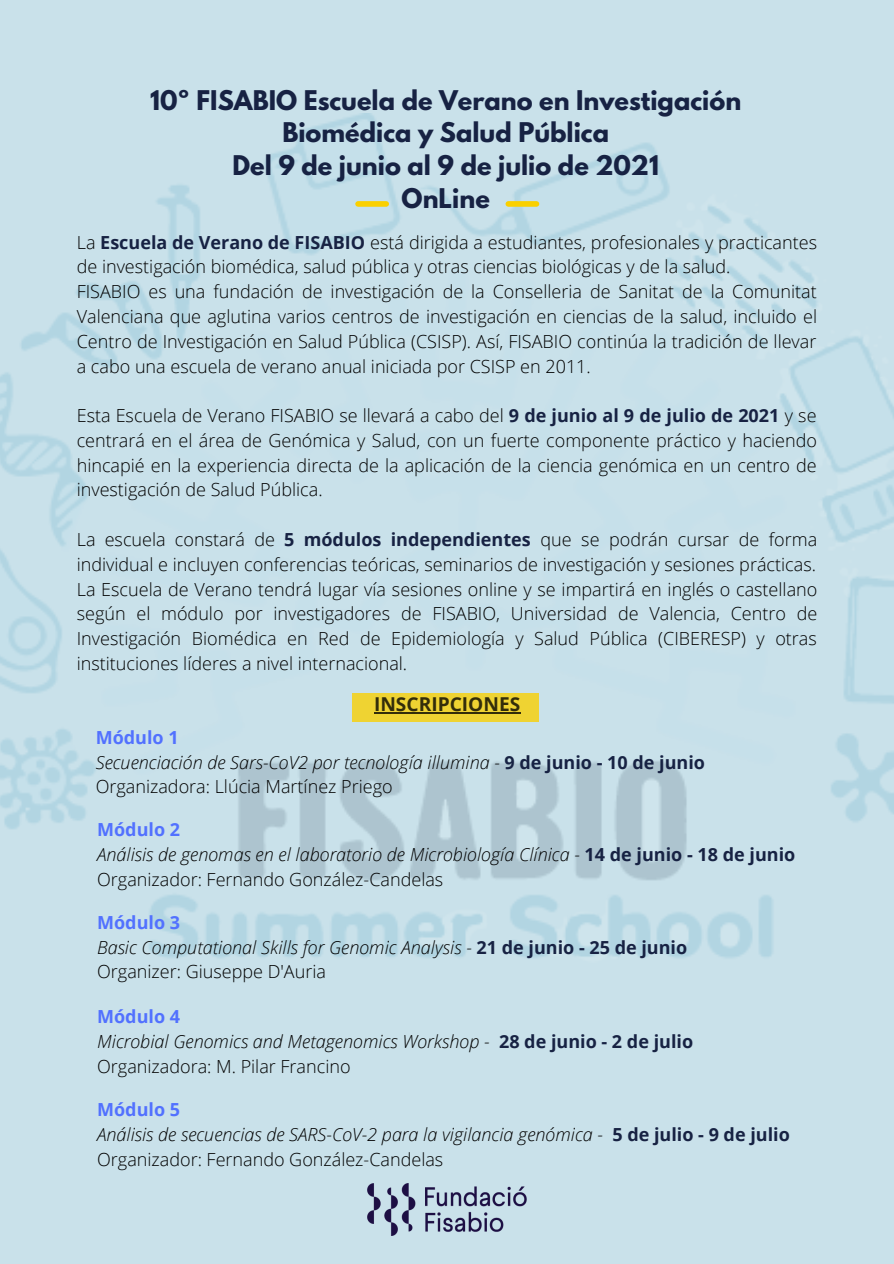
<style>
.page{position:relative;width:894px;height:1264px;background:#fff}
.page>*{position:absolute;margin:0;border:0;box-sizing:border-box;transform-origin:0 0}
.t1{font:700 24px/32.7px "League Spartan";color:#172243;text-align:center}
.t2{font:700 19.2px "Open Sans";color:#000}
.t3{font:300 18px/24.8px "Open Sans";color:#000;text-align:justify}
.t4{font:italic 300 18px "Open Sans";color:#000}
.t5{font:700 18px "Open Sans";color:#5271ff}
.s1{font-weight:700;color:#172243}
.s2{font-weight:700;font-style:normal;color:#172243}
</style>
<div class="page">
<div style="left:0;top:0;width:893px;height:1263px;background:#c9e1ea"></div>
<img style="left:0;top:113px;width:893px;height:845px">
<img style="left:368px;top:1183px;width:158px;height:52px">
<div style="left:352px;top:692px;width:187px;height:29px;background:#efd332"></div>
<hr style="left:374px;top:712px;width:146px;height:1px;background:#000">
<div style="left:358px;top:201px;width:28px;height:6px;background:#fad000"></div>
<div style="left:508px;top:201px;width:28px;height:6px;background:#fad000"></div>
<p class="t1" style="left:150px;top:87px;width:592px">10º FISABIO Escuela de Verano en Investigación<br>Biomédica y Salud Pública</p>
<p class="t1" style="left:232px;top:152px;width:428px">Del 9 de junio al 9 de julio de 2021</p>
<p class="t1" style="left:401px;top:184px;width:90px">OnLine</p>
<p class="t3" style="left:77px;top:229px;width:741px">La <span class="s1">Escuela de Verano de FISABIO</span> está dirigida a estudiantes, profesionales y practicantes de investigación biomédica, salud pública y otras ciencias biológicas y de la salud.</p>
<p class="t3" style="left:77px;top:279px;width:741px">FISABIO es una fundación de investigación de la Conselleria de Sanitat de la Comunitat Valenciana que aglutina varios centros de investigación en ciencias de la salud, incluido el Centro de Investigación en Salud Pública (CSISP). Así, FISABIO continúa la tradición de llevar a cabo una escuela de verano anual iniciada por CSISP en 2011.</p>
<p class="t3" style="left:77px;top:403px;width:741px">Esta Escuela de Verano FISABIO se llevará a cabo del <span class="s1">9 de junio al 9 de julio de 2021</span> y se centrará en el área de Genómica y Salud, con un fuerte componente práctico y haciendo hincapié en la experiencia directa de la aplicación de la ciencia genómica en un centro de investigación de Salud Pública.</p>
<p class="t3" style="left:77px;top:526px;width:742px">La escuela constará de <span class="s1">5 módulos independientes</span> que se podrán cursar de forma individual e incluyen conferencias teóricas, seminarios de investigación y sesiones prácticas.<br>La Escuela de Verano tendrá lugar vía sesiones online y se impartirá en inglés o castellano según el módulo por investigadores de FISABIO, Universidad de Valencia, Centro de Investigación Biomédica en Red de Epidemiología y Salud Pública (CIBERESP) y otras instituciones líderes a nivel internacional.</p>
<p class="t2" style="left:374px;top:690px;width:148px">INSCRIPCIONES</p>
<p class="t5" style="left:96px;top:724px;width:84px">Módulo 1</p>
<p class="t4" style="left:96px;top:749px;width:610px">Secuenciación de Sars-CoV2 por tecnología illumina - <span class="s2">9 de junio - 10 de junio</span></p>
<p class="t3" style="left:96px;top:774px;width:298px">Organizadora: Llúcia Martínez Priego</p>
<p class="t5" style="left:97px;top:816px;width:84px">Módulo 2</p>
<p class="t4" style="left:97px;top:841px;width:699px">Análisis de genomas en el laboratorio de Microbiología Clínica - <span class="s2">14 de junio - 18 de junio</span></p>
<p class="t3" style="left:97px;top:866px;width:347px">Organizador: Fernando González-Candelas</p>
<p class="t5" style="left:97px;top:909px;width:84px">Módulo 3</p>
<p class="t4" style="left:97px;top:934px;width:591px">Basic Computational Skills for Genomic Analysis - <span class="s2">21 de junio - 25 de junio</span></p>
<p class="t3" style="left:97px;top:959px;width:230px">Organizer: Giuseppe D'Auria</p>
<p class="t5" style="left:97px;top:1004px;width:84px">Módulo 4</p>
<p class="t4" style="left:97px;top:1028px;width:597px">Microbial Genomics and Metagenomics Workshop - <span class="s2">28 de junio - 2 de julio</span></p>
<p class="t3" style="left:97px;top:1053px;width:255px">Organizadora: M. Pilar Francino</p>
<p class="t5" style="left:97px;top:1096px;width:84px">Módulo 5</p>
<p class="t4" style="left:97px;top:1121px;width:694px">Análisis de secuencias de SARS-CoV-2 para la vigilancia genómica - <span class="s2">5 de julio - 9 de julio</span></p>
<p class="t3" style="left:97px;top:1146px;width:347px">Organizador: Fernando González-Candelas</p>
</div>
